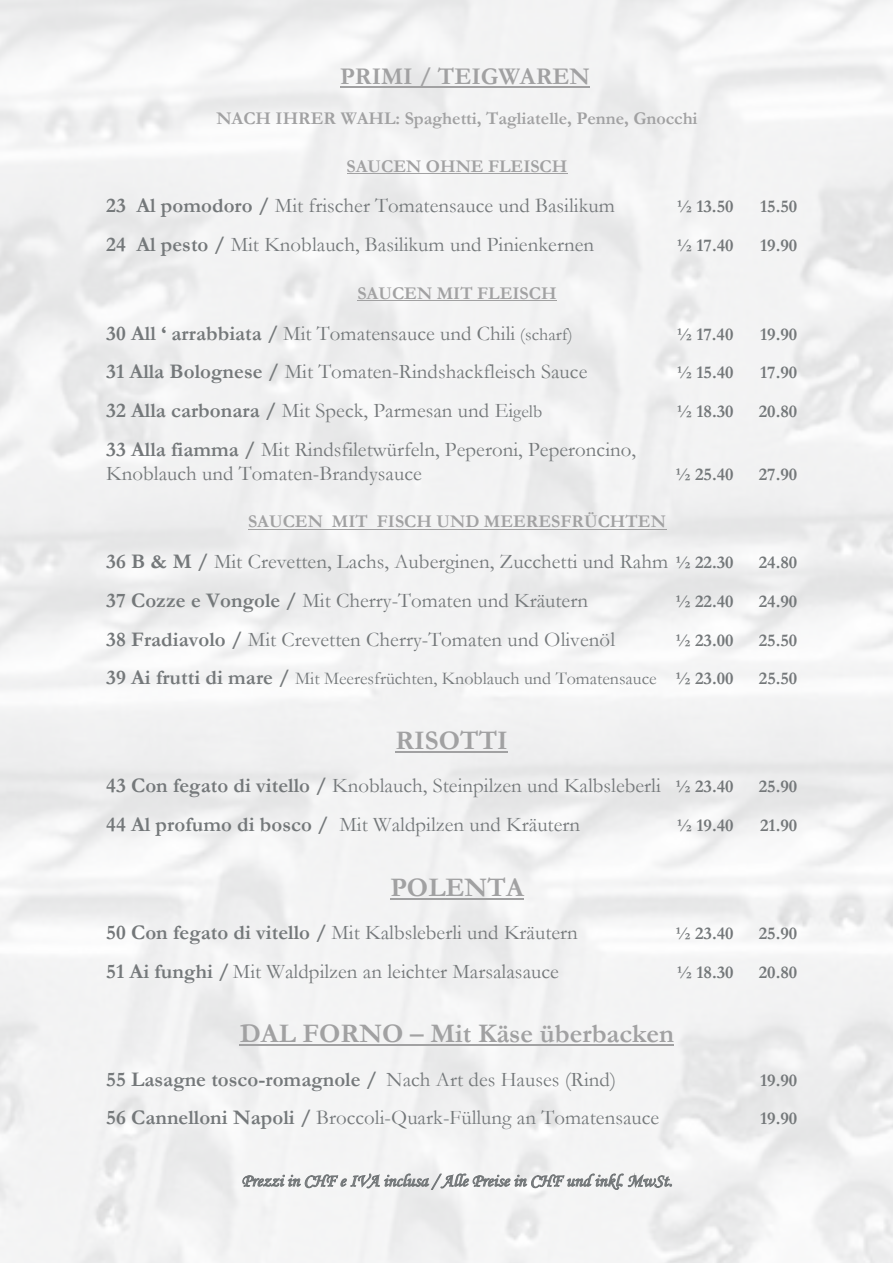
<style>
.page{position:relative;width:893px;height:1263px;background:#fff}
.page>*{position:absolute;margin:0;border:0;box-sizing:border-box;transform-origin:0 0}
.t1{font:700 27px "Garamond";color:#a1a1a2}
.t2{font:700 24.15px "Garamond";letter-spacing:-.005em;color:#a1a1a2}
.t3{font:20.85px/23.7px "Garamond";color:#74787a}
.t4{font:700 20.85px "Garamond";letter-spacing:.005em;color:#74787a}
.t5{font:700 18px "Garamond";color:#74787a}
.t6{font:700 18px "Garamond";color:#a1a1a2}
.t7{font:18px "Garamond";color:#74787a}
.t8{font:17.7px "Monotype Corsiva";color:#74787a}
.s1{font-weight:700}
.s2{font-size:18px}
.s3{font-weight:700;font-size:18px}
.s4{font-weight:700;font-size:20.85px}
.s5{font-weight:400}
</style>
<div class="page">
<hr style="left:340px;top:86px;width:250px;height:1px;background:#a1a1a2">
<hr style="left:347px;top:173px;width:220px;height:1px;background:#a1a1a2">
<hr style="left:357px;top:301px;width:200px;height:1px;background:#a1a1a2">
<hr style="left:248px;top:529px;width:418px;height:1px;background:#a1a1a2">
<hr style="left:395px;top:751px;width:113px;height:2px;background:#a1a1a2">
<hr style="left:390px;top:898px;width:134px;height:1px;background:#a1a1a2">
<hr style="left:240px;top:1044px;width:434px;height:2px;background:#a1a1a2">
<p class="t2" style="left:340px;top:60px;width:251px">PRIMI / TEIGWAREN</p>
<p class="t6" style="left:216px;top:106px;width:483px">NACH IHRER WAHL: Spaghetti, Tagliatelle, Penne, Gnocchi</p>
<p class="t6" style="left:347px;top:154px;width:222px">SAUCEN OHNE FLEISCH</p>
<p class="t3" style="left:106px;top:194px;width:510px"><span class="s1">23 Al pomodoro /</span> Mit frischer Tomatensauce und Basilikum</p>
<p class="t5" style="left:677px;top:194px;width:58px">½ 13.50</p>
<p class="t5" style="left:760px;top:194px;width:39px">15.50</p>
<p class="t3" style="left:106px;top:232px;width:489px"><span class="s1">24 Al pesto /</span> Mit Knoblauch, Basilikum und Pinienkernen</p>
<p class="t5" style="left:677px;top:233px;width:58px">½ 17.40</p>
<p class="t5" style="left:760px;top:233px;width:39px">19.90</p>
<p class="t6" style="left:357px;top:281px;width:201px">SAUCEN MIT FLEISCH</p>
<p class="t3" style="left:106px;top:321px;width:468px"><span class="s1">30 All ‘ arrabbiata /</span> Mit Tomatensauce und Chili <span class="s2">(scharf)</span></p>
<p class="t5" style="left:677px;top:322px;width:58px">½ 17.40</p>
<p class="t5" style="left:760px;top:322px;width:39px">19.90</p>
<p class="t3" style="left:106px;top:360px;width:483px"><span class="s1">31 Alla Bolognese /</span> Mit Tomaten-Rindshackfleisch Sauce</p>
<p class="t5" style="left:677px;top:360px;width:58px">½ 15.40</p>
<p class="t5" style="left:760px;top:360px;width:39px">17.90</p>
<p class="t3" style="left:106px;top:398px;width:437px"><span class="s1">32 Alla carbonara /</span> Mit Speck, Parmesan und Ei<span class="s2">gelb</span></p>
<p class="t5" style="left:677px;top:399px;width:58px">½ 18.30</p>
<p class="t5" style="left:759px;top:399px;width:40px">20.80</p>
<p class="t3" style="left:106px;top:437px;width:531px"><span class="s1">33 Alla fiamma /</span> Mit Rindsfiletwürfeln, Peperoni, Peperoncino,<br>Knoblauch und Tomaten-Brandysauce</p>
<p class="t5" style="left:676px;top:462px;width:59px">½ 25.40</p>
<p class="t5" style="left:759px;top:462px;width:40px">27.90</p>
<p class="t6" style="left:248px;top:509px;width:419px">SAUCEN MIT FISCH UND MEERESFRÜCHTEN</p>
<p class="t3" style="left:106px;top:549px;width:629px"><span class="s1">36 B &amp; M /</span> Mit Crevetten, Lachs, Auberginen, Zucchetti und Rahm <span class="s3">½ 22.30</span></p>
<p class="t5" style="left:759px;top:550px;width:40px">24.80</p>
<p class="t3" style="left:106px;top:588px;width:483px"><span class="s1">37 Cozze e Vongole /</span> Mit Cherry-Tomaten und Kräutern</p>
<p class="t5" style="left:676px;top:589px;width:59px">½ 22.40</p>
<p class="t5" style="left:759px;top:589px;width:40px">24.90</p>
<p class="t3" style="left:106px;top:627px;width:510px"><span class="s1">38 Fradiavolo /</span> Mit Crevetten Cherry-Tomaten und Olivenöl</p>
<p class="t5" style="left:676px;top:628px;width:59px">½ 23.00</p>
<p class="t5" style="left:759px;top:628px;width:40px">25.50</p>
<p class="t7" style="left:106px;top:666px;width:629px"><span class="s4">39 Ai frutti di mare /</span> Mit Meeresfrüchten, Knoblauch und Tomatensauce <span class="s1">½ 23.00</span></p>
<p class="t5" style="left:759px;top:666px;width:40px">25.50</p>
<p class="t1" style="left:395px;top:722px;width:114px">RISOTTI</p>
<p class="t3" style="left:106px;top:773px;width:629px"><span class="s1">43 Con fegato di vitello /</span> Knoblauch, Steinpilzen und Kalbsleberli <span class="s3">½ 23.40</span></p>
<p class="t5" style="left:759px;top:774px;width:40px">25.90</p>
<p class="t3" style="left:106px;top:812px;width:475px"><span class="s1">44 Al profumo di bosco /</span> Mit Waldpilzen und Kräutern</p>
<p class="t5" style="left:677px;top:813px;width:58px">½ 19.40</p>
<p class="t5" style="left:760px;top:813px;width:39px">21.90</p>
<p class="t1" style="left:390px;top:869px;width:135px">POLENTA</p>
<p class="t3" style="left:106px;top:920px;width:473px"><span class="s1">50 Con fegato di vitello /</span> Mit Kalbsleberli und Kräutern</p>
<p class="t5" style="left:676px;top:921px;width:59px">½ 23.40</p>
<p class="t5" style="left:759px;top:921px;width:40px">25.90</p>
<p class="t3" style="left:106px;top:959px;width:454px"><span class="s1">51 Ai funghi /</span> Mit Waldpilzen an leichter Marsalasauce</p>
<p class="t5" style="left:677px;top:959px;width:58px">½ 18.30</p>
<p class="t5" style="left:759px;top:959px;width:40px">20.80</p>
<p class="t1" style="left:240px;top:1015px;width:436px">DAL FORNO – Mit Käse überbacken</p>
<p class="t4" style="left:106px;top:1065px;width:511px">55 Lasagne tosco-romagnole / <span class="s5">Nach Art des Hauses (Rind)</span></p>
<p class="t5" style="left:760px;top:1067px;width:39px">19.90</p>
<p class="t3" style="left:106px;top:1105px;width:555px"><span class="s1">56 Cannelloni Napoli /</span> Broccoli-Quark-Füllung an Tomatensauce</p>
<p class="t5" style="left:760px;top:1106px;width:39px">19.90</p>
<p class="t8" style="left:241px;top:1170px;width:432px">Prezzi in CHF e IVA inclusa / Alle Preise in CHF und inkl. MwSt.</p>
</div>
